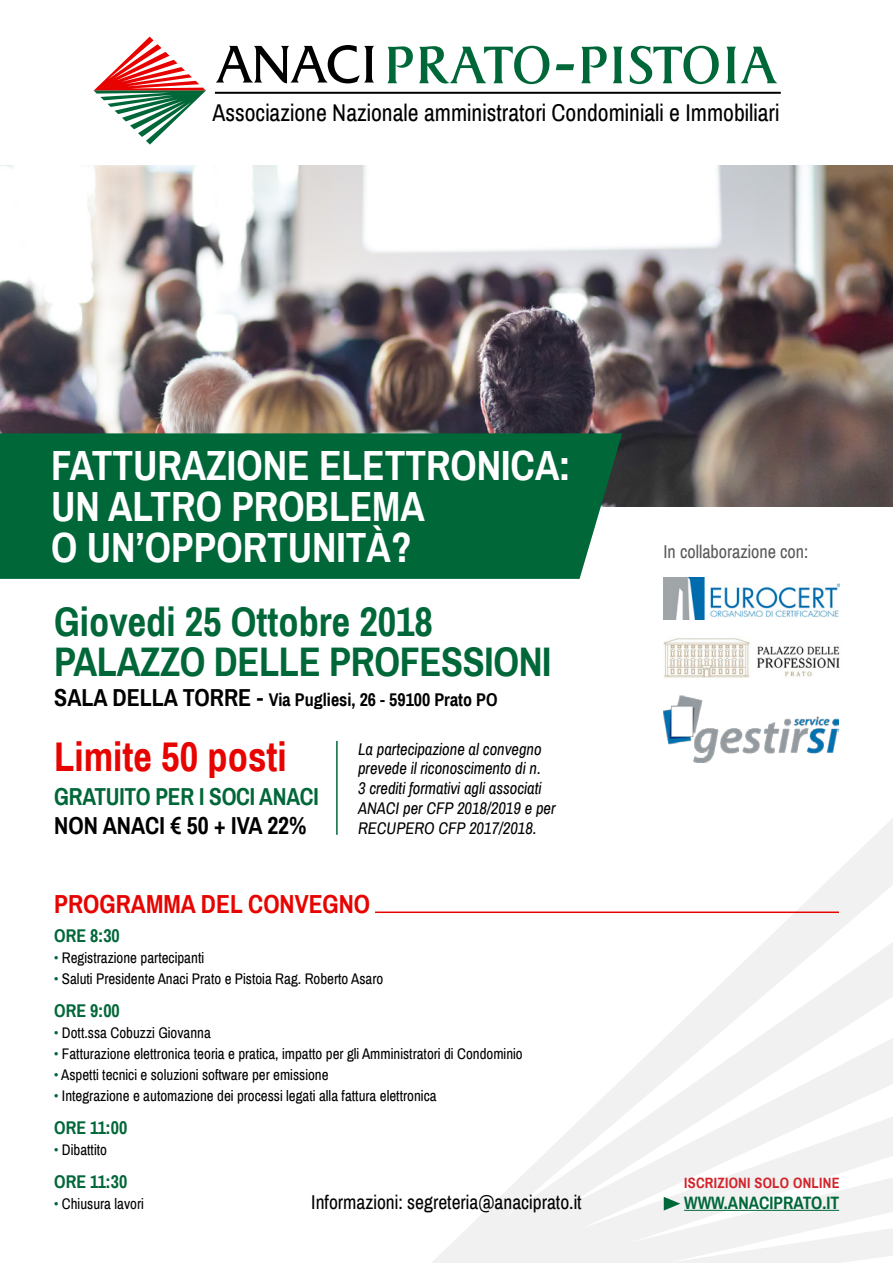
<style>
.page{position:relative;width:893px;height:1263px;background:#fff}
.page>*{position:absolute;margin:0;border:0;box-sizing:border-box;transform-origin:0 0}
.t1{font:66.75px "Dragon Serial";letter-spacing:.05em;color:#006739}
.t2{font:700 41.25px/41.2px "Archivo Narrow";color:#fff}
.t3{font:700 40.5px "Archivo Narrow";color:#e70400}
.t4{font:700 40.35px/40.5px "Archivo Narrow";letter-spacing:-.01em;color:#006739}
.t5{font:700 25.5px "Archivo Narrow";color:#e70400}
.t6{font:700 24px "Archivo Narrow";letter-spacing:-.01em;color:#006739}
.t7{font:700 24px "Archivo Narrow";color:#000}
.t8{font:23.7px "Archivo Narrow";color:#000}
.t9{font:19.5px "Archivo Narrow";color:#000}
.t10{font:18.15px "Archivo Narrow";color:#58595b}
.t11{font:700 18px "Archivo Narrow";color:#000}
.t12{font:700 18px "Archivo Narrow";color:#006739}
.t13{font:700 17.55px "Archivo Narrow";color:#006739}
.t14{font:italic 16.5px/19.8px "Archivo Narrow";color:#000}
.t15{font:15px "Archivo Narrow";color:#000}
.t16{font:700 14.55px "Archivo Narrow";letter-spacing:.02em;color:#d2232a}
.s1{font-size:24px}
.s2{color:#006739}
</style>
<div class="page">
<svg style="left:432px;top:818px;width:461px;height:445px"></svg>
<img style="left:0;top:166px;width:893px;height:340px">
<svg style="left:94px;top:37px;width:112px;height:108px"></svg>
<svg style="left:216px;top:45px;width:158px;height:38px"></svg>
<hr style="left:215px;top:92px;width:566px;height:2px;background:#000">
<div style="left:0;top:433px;width:622px;height:146px;background:#006739"></div>
<img style="left:663px;top:638px;width:177px;height:40px">
<img style="left:663px;top:695px;width:176px;height:68px">
<img style="left:663px;top:578px;width:176px;height:42px">
<hr style="left:336px;top:741px;width:2px;height:94px;background:#006739">
<hr style="left:375px;top:911px;width:464px;height:2px;background:#e70400">
<hr style="left:684px;top:1210px;width:155px;height:1px;background:#006739">
<svg style="left:664px;top:1197px;width:16px;height:13px"></svg>
<h1 class="t1" style="left:385px;top:23px;width:393px">PRATO-PISTOIA</h1>
<h3 class="t8" style="left:212px;top:98px;width:568px">Associazione Nazionale amministratori Condominiali e Immobiliari</h3>
<h2 class="t2" style="left:51px;top:445px;width:521px">FATTURAZIONE ELETTRONICA:<br>UN ALTRO PROBLEMA<br>O UN’OPPORTUNITÀ?</h2>
<h3 class="t4" style="left:54px;top:601px;width:499px">Giovedi 25 Ottobre 2018<br>PALAZZO DELLE PROFESSIONI</h3>
<p class="t11" style="left:54px;top:689px;width:445px"><span class="s1">SALA DELLA TORRE -</span> Via Pugliesi, 26 - 59100 Prato PO</p>
<h3 class="t3" style="left:54px;top:733px;width:234px">Limite 50 posti</h3>
<h3 class="t6" style="left:54px;top:782px;width:266px">GRATUITO PER I SOCI ANACI</h3>
<h3 class="t7" style="left:54px;top:811px;width:254px">NON ANACI € 50 + IVA 22%</h3>
<p class="t14" style="left:358px;top:739px;width:199px">La partecipazione al convegno prevede il riconoscimento di n.<br>3 crediti formativi agli associati<br>ANACI per CFP 2018/2019 e per<br>RECUPERO CFP 2017/2018.</p>
<h3 class="t5" style="left:54px;top:888px;width:318px">PROGRAMMA DEL CONVEGNO</h3>
<p class="t12" style="left:54px;top:924px;width:67px">ORE 8:30</p>
<p class="t15" style="left:54px;top:948px;width:151px"><span class="s2">•</span> Registrazione partecipanti</p>
<p class="t15" style="left:54px;top:969px;width:331px"><span class="s2">•</span> Saluti Presidente Anaci Prato e Pistoia Rag. Roberto Asaro</p>
<p class="t12" style="left:54px;top:999px;width:67px">ORE 9:00</p>
<p class="t15" style="left:54px;top:1023px;width:158px"><span class="s2">•</span> Dott.ssa Cobuzzi Giovanna</p>
<p class="t15" style="left:54px;top:1044px;width:470px"><span class="s2">•</span> Fatturazione elettronica teoria e pratica, impatto per gli Amministratori di Condominio</p>
<p class="t15" style="left:54px;top:1065px;width:276px"><span class="s2">•</span> Aspetti tecnici e soluzioni software per emissione</p>
<p class="t15" style="left:54px;top:1086px;width:384px"><span class="s2">•</span> Integrazione e automazione dei processi legati alla fattura elettronica</p>
<p class="t12" style="left:54px;top:1117px;width:75px">ORE 11:00</p>
<p class="t15" style="left:54px;top:1140px;width:54px"><span class="s2">•</span> Dibattito</p>
<p class="t12" style="left:54px;top:1171px;width:75px">ORE 11:30</p>
<p class="t15" style="left:54px;top:1194px;width:91px"><span class="s2">•</span> Chiusura lavori</p>
<h3 class="t9" style="left:311px;top:1190px;width:272px">Informazioni: segreteria@anaciprato.it</h3>
<p class="t10" style="left:663px;top:540px;width:146px">In collaborazione con:</p>
<p class="t16" style="left:684px;top:1174px;width:157px">ISCRIZIONI SOLO ONLINE</p>
<p class="t13" style="left:684px;top:1192px;width:156px">WWW.ANACIPRATO.IT</p>
</div>
